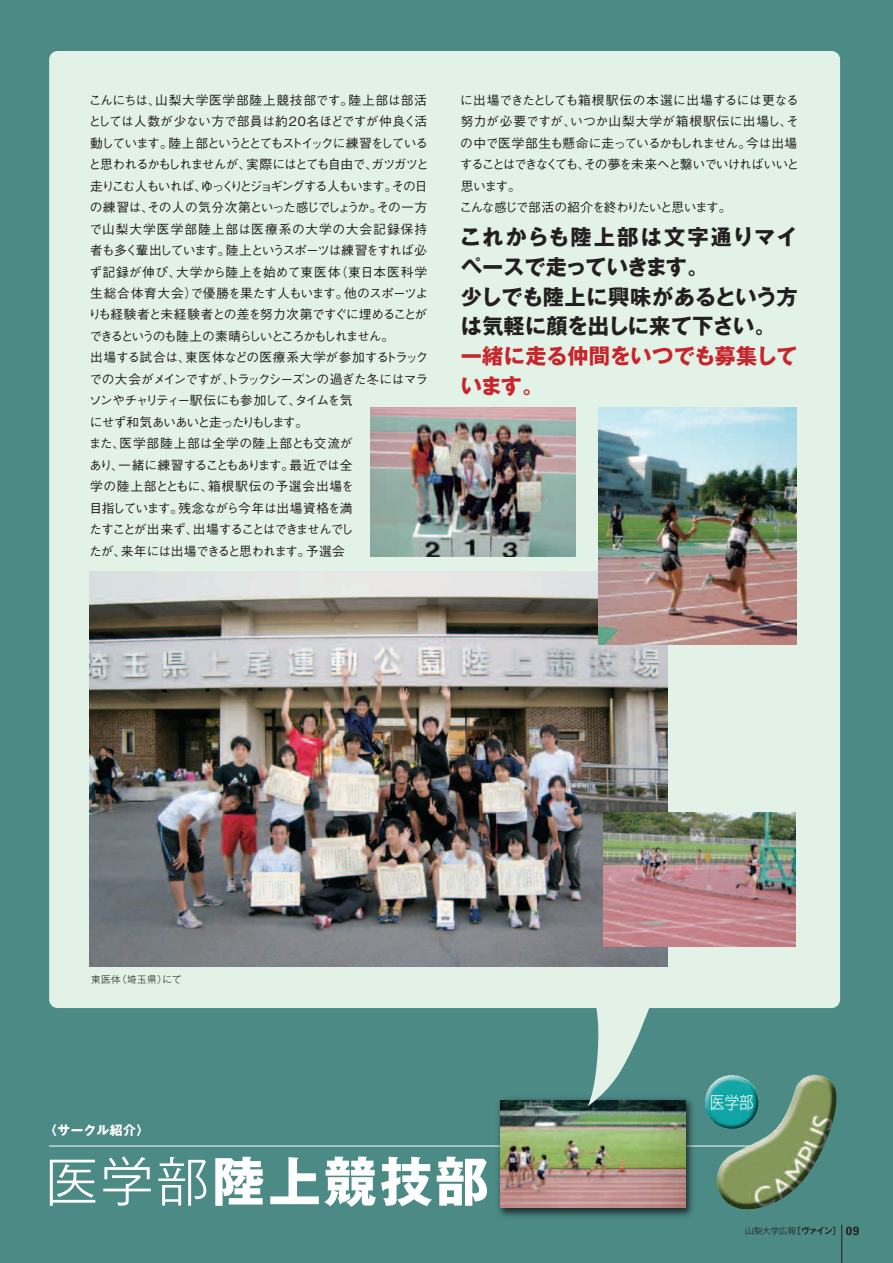
<style>
.page{position:relative;width:893px;height:1263px;background:#4c8a86}
.page>*{position:absolute;margin:0;border:0;box-sizing:border-box;transform-origin:0 0}
.t1{font:700 53.1px "Gothic MB101 Pro";letter-spacing:.05em;color:#fff}
.t2{font:700 21.3px/29.7px "Gothic MB101 Pro";letter-spacing:.01em;color:#231f20}
.t3{font:300 16.95px "Shin Go Pro";color:#fff;scale:.85 1}
.t4{font:500 12.75px/21.5px "Gothic BBB Pro";letter-spacing:-.06em;color:#231f20}
.t5{font:700 12.75px "Gothic MB101 Pro";letter-spacing:.05em;color:#fff}
.t6{font:300 9.6px "Gothic MB101 Pro";letter-spacing:.05em;color:#231f20}
.t7{font:300 8.55px "Shin Go Pro";color:#231f20}
.s1{color:#c8242b}
.s2{font-weight:300}
.s3{font-family:"Gothic MB101 Pro De";font-weight:700}
.s4{font-family:"Nova SSK";font-weight:700;font-size:11.7px}
</style>
<div class="page">
<div style="left:49px;top:51px;width:791px;height:957px;background:#e3f2e7;border-radius:9px"></div>
<hr style="left:841px;top:1224px;width:1px;height:39px;background:#231f20">
<hr style="left:49px;top:1145px;width:737px;height:1px;background:#fff">
<img style="left:716px;top:1075px;width:98px;height:119px">
<img style="left:705px;top:1075px;width:54px;height:54px">
<img style="left:90px;top:572px;width:577px;height:394px">
<img style="left:493px;top:1098px;width:204px;height:119px">
<img style="left:500px;top:1100px;width:185px;height:108px">
<img style="left:598px;top:407px;width:198px;height:238px">
<img style="left:371px;top:407px;width:204px;height:150px">
<img style="left:603px;top:812px;width:192px;height:134px">
<svg style="left:587px;top:1008px;width:64px;height:98px"></svg>
<p class="t4" style="left:88px;top:88px;width:342px">こんにちは、山梨大学医学部陸上競技部です。陸上部は部活としては人数が少ない方で部員は約20名ほどですが仲良く活動しています。陸上部というととてもストイックに練習をしていると思われるかもしれませんが、実際にはとても自由で、ガツガツと走りこむ人もいれば、ゆっくりとジョギングする人もいます。その日の練習は、その人の気分次第といった感じでしょうか。その一方で山梨大学医学部陸上部は医療系の大学の大会記録保持者も多く輩出しています。陸上というスポーツは練習をすれば必ず記録が伸び、大学から陸上を始めて東医体（東日本医科学生総合体育大会）で優勝を果たす人もいます。他のスポーツよりも経験者と未経験者との差を努力次第ですぐに埋めることができるというのも陸上の素晴らしいところかもしれません。<br>出場する試合は、東医体などの医療系大学が参加するトラックでの大会がメインですが、トラックシーズンの過ぎた冬にはマラソンやチャリティー駅伝にも参加して、タイムを気<br>にせず和気あいあいと走ったりもします。<br>また、医学部陸上部は全学の陸上部とも交流が<br>あり、一緒に練習することもあります。最近では全<br>学の陸上部とともに、箱根駅伝の予選会出場を<br>目指しています。残念ながら今年は出場資格を満<br>たすことが出来ず、出場することはできませんでし<br>たが、来年には出場できると思われます。予選会</p>
<p class="t4" style="left:459px;top:88px;width:341px">に出場できたとしても箱根駅伝の本選に出場するには更なる努力が必要ですが、いつか山梨大学が箱根駅伝に出場し、その中で医学部生も懸命に走っているかもしれません。今は出場することはできなくても、その夢を未来へと繋いでいければいいと思います。<br>こんな感じで部活の紹介を終わりたいと思います。</p>
<p class="t2" style="left:460px;top:220px;width:340px">これからも陸上部は文字通りマイペースで走っていきます。<br>少しでも陸上に興味があるという方は気軽に顔を出しに来て下さい。<span class="s1">一緒に走る仲間をいつでも募集しています。</span></p>
<p class="t6" style="left:91px;top:971px;width:92px">東医体（埼玉県）にて</p>
<p class="t5" style="left:44px;top:1119px;width:107px">〈サークル紹介〉</p>
<p class="t1" style="left:45px;top:1137px;width:445px"><span class="s2">医学部</span>陸上競技部</p>
<p class="t3" style="left:710px;top:1088px;width:53px">医学部</p>
<p class="t7" style="left:745px;top:1223px;width:116px">山梨大学広報<span class="s3">［ヴァイン］</span> <span class="s4">09</span></p>
</div>
